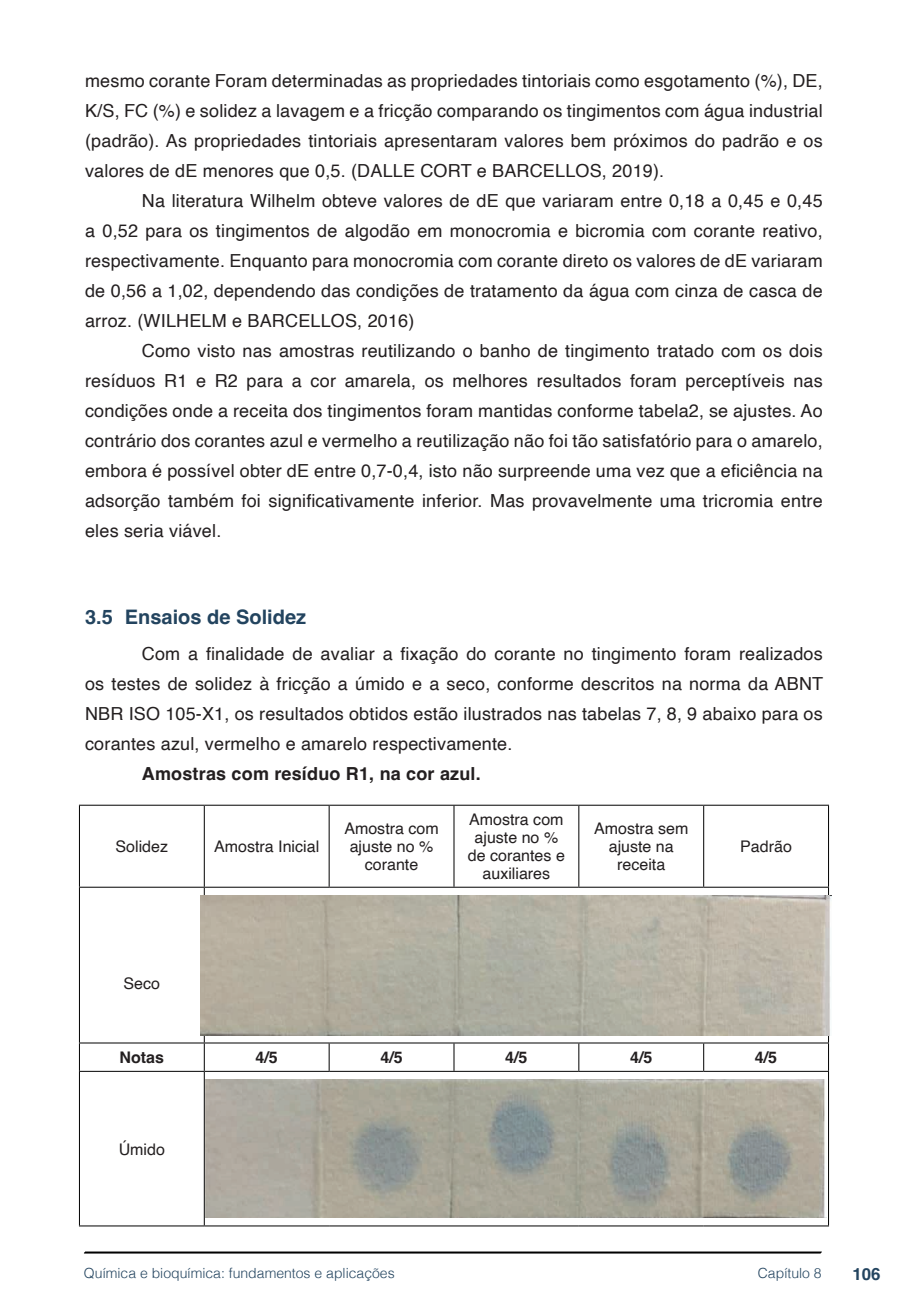
<style>
.page{position:relative;width:908px;height:1304px;background:#fff}
.page>*{position:absolute;margin:0;border:0;box-sizing:border-box;transform-origin:0 0}
.t1{font:700 20px "Helvetica";color:#23445f}
.t2{font:18px/30px "Helvetica";letter-spacing:.01em;color:#231f20;text-align:justify}
.t3{font:700 18px "Helvetica";letter-spacing:.01em;color:#231f20}
.t4{font:700 16.8px "Helvetica";color:#23445f}
.t5{font:16px/18px "Helvetica";color:#231f20;text-align:center}
.t6{font:700 16px "Helvetica";color:#231f20}
.t7{font:300 14px "Helvetica";color:#23445f}
</style>
<div class="page">
<svg style="left:84px;top:1251px;width:737px;height:3px;background:#515151"></svg>
<hr style="left:79px;top:805px;width:125px;height:1px;background:#000001">
<hr style="left:79px;top:806px;width:1px;height:81px;background:#000001">
<hr style="left:204px;top:805px;width:125px;height:1px;background:#000001">
<hr style="left:204px;top:806px;width:1px;height:81px;background:#000001">
<hr style="left:329px;top:805px;width:125px;height:1px;background:#000001">
<hr style="left:328px;top:806px;width:1px;height:81px;background:#000001">
<hr style="left:454px;top:805px;width:124px;height:1px;background:#000001">
<hr style="left:453px;top:806px;width:1px;height:81px;background:#000001">
<hr style="left:578px;top:805px;width:125px;height:1px;background:#000001">
<hr style="left:578px;top:806px;width:1px;height:81px;background:#000001">
<hr style="left:703px;top:805px;width:125px;height:1px;background:#000001">
<hr style="left:702px;top:806px;width:1px;height:81px;background:#000001">
<hr style="left:827px;top:806px;width:1px;height:81px;background:#000001">
<hr style="left:79px;top:887px;width:125px;height:1px;background:#000001">
<hr style="left:79px;top:888px;width:1px;height:154px;background:#000001">
<hr style="left:204px;top:887px;width:125px;height:1px;background:#000001">
<hr style="left:204px;top:888px;width:1px;height:154px;background:#000001">
<hr style="left:329px;top:887px;width:125px;height:1px;background:#000001">
<hr style="left:454px;top:887px;width:124px;height:1px;background:#000001">
<hr style="left:578px;top:887px;width:125px;height:1px;background:#000001">
<hr style="left:703px;top:887px;width:125px;height:1px;background:#000001">
<hr style="left:827px;top:888px;width:1px;height:154px;background:#000001">
<hr style="left:79px;top:1042px;width:125px;height:1px;background:#000001">
<svg style="left:79px;top:1043px;width:1px;height:28px"></svg>
<hr style="left:204px;top:1042px;width:125px;height:1px;background:#000001">
<svg style="left:204px;top:1043px;width:1px;height:28px"></svg>
<hr style="left:329px;top:1042px;width:125px;height:1px;background:#000001">
<svg style="left:328px;top:1043px;width:1px;height:28px"></svg>
<hr style="left:454px;top:1042px;width:124px;height:1px;background:#000001">
<svg style="left:453px;top:1043px;width:1px;height:28px"></svg>
<hr style="left:578px;top:1042px;width:125px;height:1px;background:#000001">
<svg style="left:578px;top:1043px;width:1px;height:28px"></svg>
<hr style="left:703px;top:1042px;width:125px;height:1px;background:#000001">
<hr style="left:79px;top:1071px;width:125px;height:1px;background:#000001">
<hr style="left:79px;top:1072px;width:1px;height:153px;background:#000001">
<hr style="left:204px;top:1071px;width:125px;height:1px;background:#000001">
<hr style="left:204px;top:1072px;width:1px;height:153px;background:#000001">
<hr style="left:329px;top:1071px;width:125px;height:1px;background:#000001">
<hr style="left:454px;top:1071px;width:124px;height:1px;background:#000001">
<hr style="left:578px;top:1071px;width:125px;height:1px;background:#000001">
<hr style="left:703px;top:1071px;width:125px;height:1px;background:#000001">
<hr style="left:827px;top:1072px;width:1px;height:153px;background:#000001">
<hr style="left:79px;top:1225px;width:125px;height:1px;background:#000001">
<hr style="left:204px;top:1225px;width:125px;height:1px;background:#000001">
<hr style="left:329px;top:1225px;width:125px;height:1px;background:#000001">
<hr style="left:454px;top:1225px;width:124px;height:1px;background:#000001">
<hr style="left:578px;top:1225px;width:125px;height:1px;background:#000001">
<hr style="left:703px;top:1225px;width:125px;height:1px;background:#000001">
<img style="left:201px;top:895px;width:630px;height:140px">
<img style="left:206px;top:1079px;width:620px;height:139px">
<p class="t2" style="left:85px;top:66px;width:738px">mesmo corante Foram determinadas as propriedades tintoriais como esgotamento (%), DE, K/S, FC (%) e solidez a lavagem e a fricção comparando os tingimentos com água industrial (padrão). As propriedades tintoriais apresentaram valores bem próximos do padrão e os valores de dE menores que 0,5. (DALLE CORT e BARCELLOS, 2019).</p>
<p class="t2" style="left:85px;top:186px;width:738px;text-indent:57px">Na literatura Wilhelm obteve valores de dE que variaram entre 0,18 a 0,45 e 0,45 a 0,52 para os tingimentos de algodão em monocromia e bicromia com corante reativo, respectivamente. Enquanto para monocromia com corante direto os valores de dE variaram de 0,56 a 1,02, dependendo das condições de tratamento da água com cinza de casca de arroz. (WILHELM e BARCELLOS, 2016)</p>
<p class="t2" style="left:85px;top:336px;width:738px;text-indent:57px">Como visto nas amostras reutilizando o banho de tingimento tratado com os dois resíduos R1 e R2 para a cor amarela, os melhores resultados foram perceptíveis nas condições onde a receita dos tingimentos foram mantidas conforme tabela2, se ajustes. Ao contrário dos corantes azul e vermelho a reutilização não foi tão satisfatório para o amarelo, embora é possível obter dE entre 0,7-0,4, isto não surpreende uma vez que a eficiência na adsorção também foi significativamente inferior. Mas provavelmente uma tricromia entre eles seria viável.</p>
<p class="t1" style="left:85px;top:605px;width:222px">3.5 Ensaios de Solidez</p>
<p class="t2" style="left:85px;top:639px;width:739px;text-indent:57px">Com a finalidade de avaliar a fixação do corante no tingimento foram realizados os testes de solidez à fricção a úmido e a seco, conforme descritos na norma da ABNT NBR ISO 105-X1, os resultados obtidos estão ilustrados nas tabelas 7, 8, 9 abaixo para os corantes azul, vermelho e amarelo respectivamente.</p>
<p class="t3" style="left:142px;top:762px;width:340px">Amostras com resíduo R1, na cor azul.</p>
<p class="t5" style="left:115px;top:838px;width:54px">Solidez</p>
<p class="t5" style="left:214px;top:838px;width:106px">Amostra Inicial</p>
<p class="t5" style="left:344px;top:820px;width:96px">Amostra com ajuste no % corante</p>
<p class="t5" style="left:467px;top:811px;width:98px">Amostra com ajuste no % de corantes e auxiliares</p>
<p class="t5" style="left:593px;top:820px;width:96px">Amostra sem ajuste na receita</p>
<p class="t5" style="left:123px;top:975px;width:38px">Seco</p>
<p class="t5" style="left:740px;top:838px;width:53px">Padrão</p>
<p class="t6" style="left:120px;top:1048px;width:46px">Notas</p>
<p class="t6" style="left:255px;top:1048px;width:24px">4/5</p>
<p class="t6" style="left:380px;top:1048px;width:24px">4/5</p>
<p class="t6" style="left:505px;top:1048px;width:24px">4/5</p>
<p class="t6" style="left:629px;top:1048px;width:24px">4/5</p>
<p class="t6" style="left:754px;top:1048px;width:24px">4/5</p>
<p class="t5" style="left:119px;top:1140px;width:48px">Úmido</p>
<p class="t7" style="left:84px;top:1261px;width:312px">Química e bioquímica: fundamentos e aplicações</p>
<p class="t7" style="left:757px;top:1261px;width:65px">Capítulo 8</p>
<p class="t4" style="left:851px;top:1264px;width:30px">106</p>
</div>
